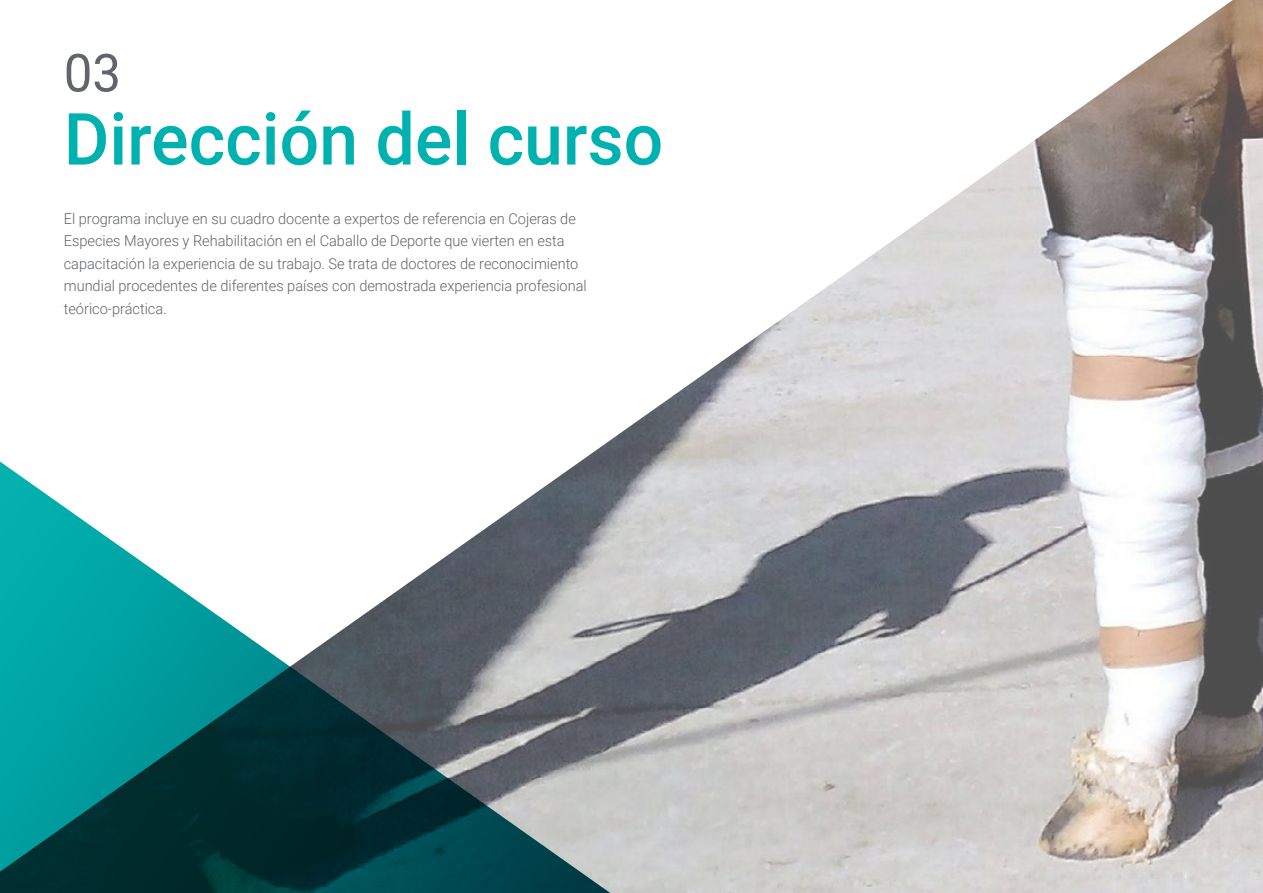
<style>
.page{position:relative;width:1263px;height:893px;background:#fff}
.page>*{position:absolute;margin:0;border:0;box-sizing:border-box;transform-origin:0 0}
.t1{font:500 72px "Roboto";color:#00b2af}
.t2{font:52.5px "Roboto";color:#61646a}
.t3{font:300 15px/22.5px "Roboto";color:#61646a}
</style>
<div class="page">
<img style="left:602px;top:0;width:661px;height:893px">
<svg style="left:0;top:446px;width:640px;height:447px"></svg>
<h2 class="t2" style="left:64px;top:36px;width:59px">03</h2>
<h1 class="t1" style="left:64px;top:89px;width:601px">Dirección del curso</h1>
<p class="t3" style="left:64px;top:207px;width:524px">El programa incluye en su cuadro docente a expertos de referencia en Cojeras de Especies Mayores y Rehabilitación en el Caballo de Deporte que vierten en esta capacitación la experiencia de su trabajo. Se trata de doctores de reconocimiento mundial procedentes de diferentes países con demostrada experiencia profesional teórico-práctica.</p>
</div>
